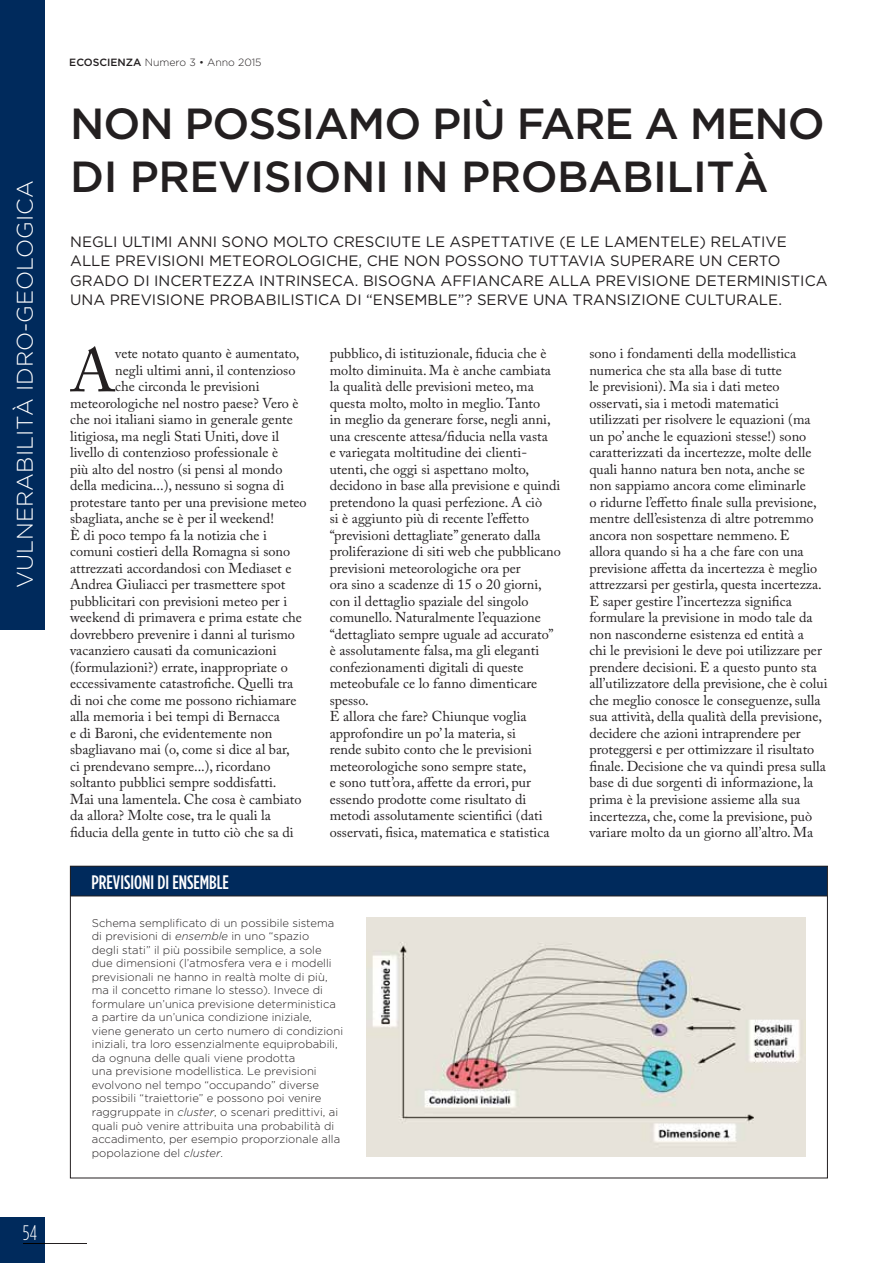
<style>
.page{position:relative;width:894px;height:1263px;background:#fff}
.page>*{position:absolute;margin:0;border:0;box-sizing:border-box;transform-origin:0 0}
.t1{font:60.6px "Adobe Caslon Pro";color:#231f20}
.t2{font:500 43.5px/52.5px "Gotham";letter-spacing:-.01em;color:#231f20}
.t3{font:300 22.5px "Gotham HTF";color:#fff}
.t4{font:300 condensed 21px "Gotham HTF";color:#fff}
.t5{font:500 19.5px "Gotham Condensed";color:#fff}
.t6{font:15px/19.5px "Gotham";color:#231f20}
.t7{font:14.25px/16.5px "Adobe Caslon Pro";color:#231f20}
.t8{font:300 11.25px/13.5px "Gotham HTF";color:#231f20}
.t9{font:300 10.5px "Gotham HTF";color:#231f20}
.s1{font-weight:500}
.s2{font-style:italic}
</style>
<div class="page">
<div style="left:0;top:1217px;width:45px;height:46px;background:#002a5c"></div>
<hr style="left:45px;top:1243px;width:42px;height:1px;background:#231f20">
<svg style="left:23px;top:1243px;width:22px;height:1px"></svg>
<div style="left:0;top:0;width:45px;height:630px;background:#002a5c"></div>
<img style="left:366px;top:917px;width:439px;height:239px">
<div style="left:70px;top:866px;width:756px;height:29px;background:#002a5c"></div>
<hr style="left:71px;top:895px;width:756px;height:1px;background:#231f20">
<h3 class="t3" style="left:16px;top:587px;width:408px;rotate:-90deg">VULNERABILITÀ IDRO-GEOLOGICA</h3>
<h3 class="t4" style="left:23px;top:1225px;width:16px">54</h3>
<p class="t9" style="left:69px;top:58px;width:194px"><span class="s1">ECOSCIENZA</span> Numero 3 • Anno 2015</p>
<h2 class="t2" style="left:70px;top:100px;width:755px">NON POSSIAMO PIÙ FARE A MENO<br>DI PREVISIONI IN PROBABILITÀ</h2>
<p class="t6" style="left:70px;top:233px;width:758px">NEGLI ULTIMI ANNI SONO MOLTO CRESCIUTE LE ASPETTATIVE (E LE LAMENTELE) RELATIVE ALLE PREVISIONI METEOROLOGICHE, CHE NON POSSONO TUTTAVIA SUPERARE UN CERTO GRADO DI INCERTEZZA INTRINSECA. BISOGNA AFFIANCARE ALLA PREVISIONE DETERMINISTICA UNA PREVISIONE PROBABILISTICA DI “ENSEMBLE”? SERVE UNA TRANSIZIONE CULTURALE.</p>
<h1 class="t1" style="left:70px;top:344px;width:47px">A</h1>
<p class="t7" style="left:115px;top:346px;width:185px">vete notato quanto è aumentato,</p>
<p class="t7" style="left:115px;top:363px;width:182px">negli ultimi anni, il contenzioso</p>
<p class="t7" style="left:115px;top:379px;width:146px">che circonda le previsioni</p>
<p class="t7" style="left:70px;top:396px;width:230px">meteorologiche nel nostro paese? Vero è</p>
<p class="t7" style="left:70px;top:412px;width:224px">che noi italiani siamo in generale gente</p>
<p class="t7" style="left:70px;top:429px;width:210px">litigiosa, ma negli Stati Uniti, dove il</p>
<p class="t7" style="left:70px;top:445px;width:209px">livello di contenzioso professionale è</p>
<p class="t7" style="left:70px;top:462px;width:214px">più alto del nostro (si pensi al mondo</p>
<p class="t7" style="left:70px;top:478px;width:215px">della medicina...), nessuno si sogna di</p>
<p class="t7" style="left:70px;top:495px;width:238px">protestare tanto per una previsione meteo</p>
<p class="t7" style="left:70px;top:511px;width:205px">sbagliata, anche se è per il weekend!</p>
<p class="t7" style="left:70px;top:528px;width:198px">È di poco tempo fa la notizia che i</p>
<p class="t7" style="left:70px;top:544px;width:221px">comuni costieri della Romagna si sono</p>
<p class="t7" style="left:70px;top:561px;width:223px">attrezzati accordandosi con Mediaset e</p>
<p class="t7" style="left:70px;top:577px;width:216px">Andrea Giuliacci per trasmettere spot</p>
<p class="t7" style="left:70px;top:594px;width:218px">pubblicitari con previsioni meteo per i</p>
<p class="t7" style="left:70px;top:610px;width:233px">weekend di primavera e prima estate che</p>
<p class="t7" style="left:70px;top:627px;width:226px">dovrebbero prevenire i danni al turismo</p>
<p class="t7" style="left:70px;top:643px;width:208px">vacanziero causati da comunicazioni</p>
<p class="t7" style="left:70px;top:660px;width:219px">(formulazioni?) errate, inappropriate o</p>
<p class="t7" style="left:70px;top:676px;width:224px">eccessivamente catastrofiche. Quelli tra</p>
<p class="t7" style="left:70px;top:693px;width:228px">di noi che come me possono richiamare</p>
<p class="t7" style="left:70px;top:709px;width:211px">alla memoria i bei tempi di Bernacca</p>
<p class="t7" style="left:70px;top:726px;width:204px">e di Baroni, che evidentemente non</p>
<p class="t7" style="left:70px;top:742px;width:221px">sbagliavano mai (o, come si dice al bar,</p>
<p class="t7" style="left:70px;top:759px;width:202px">ci prendevano sempre...), ricordano</p>
<p class="t7" style="left:70px;top:775px;width:208px">soltanto pubblici sempre soddisfatti.</p>
<p class="t7" style="left:70px;top:792px;width:233px">Mai una lamentela. Che cosa è cambiato</p>
<p class="t7" style="left:70px;top:808px;width:202px">da allora? Molte cose, tra le quali la</p>
<p class="t7" style="left:70px;top:825px;width:225px">fiducia della gente in tutto ciò che sa di</p>
<h3 class="t5" style="left:91px;top:875px;width:139px">PREVISIONI DI ENSEMBLE</h3>
<p class="t7" style="left:329px;top:346px;width:233px">pubblico, di istituzionale, fiducia che è molto diminuita. Ma è anche cambiata la qualità delle previsioni meteo, ma questa molto, molto in meglio. Tanto<br>in meglio da generare forse, negli anni, una crescente attesa/fiducia nella vasta<br>e variegata moltitudine dei clienti&shy;utenti, che oggi si aspettano molto, decidono in base alla previsione e quindi pretendono la quasi perfezione. A ciò<br>si è aggiunto più di recente l’effetto “previsioni dettagliate” generato dalla proliferazione di siti web che pubblicano previsioni meteorologiche ora per<br>ora sino a scadenze di 15 o 20 giorni, con il dettaglio spaziale del singolo comunello. Naturalmente l’equazione “dettagliato sempre uguale ad accurato” è assolutamente falsa, ma gli eleganti confezionamenti digitali di queste meteobufale ce lo fanno dimenticare spesso.<br>E allora che fare? Chiunque voglia approfondire un po’ la materia, si<br>rende subito conto che le previsioni meteorologiche sono sempre state,<br>e sono tutt’ora, affette da errori, pur essendo prodotte come risultato di metodi assolutamente scientifici (dati osservati, fisica, matematica e statistica</p>
<p class="t7" style="left:589px;top:346px;width:240px">sono i fondamenti della modellistica numerica che sta alla base di tutte<br>le previsioni). Ma sia i dati meteo osservati, sia i metodi matematici utilizzati per risolvere le equazioni (ma un po’ anche le equazioni stesse!) sono caratterizzati da incertezze, molte delle quali hanno natura ben nota, anche se non sappiamo ancora come eliminarle<br>o ridurne l’effetto finale sulla previsione, mentre dell’esistenza di altre potremmo ancora non sospettare nemmeno. E<br>allora quando si ha a che fare con una previsione affetta da incertezza è meglio attrezzarsi per gestirla, questa incertezza.<br>E saper gestire l’incertezza significa formulare la previsione in modo tale da non nasconderne esistenza ed entità a<br>chi le previsioni le deve poi utilizzare per prendere decisioni. E a questo punto sta all’utilizzatore della previsione, che è colui che meglio conosce le conseguenze, sulla sua attività, della qualità della previsione, decidere che azioni intraprendere per proteggersi e per ottimizzare il risultato finale. Decisione che va quindi presa sulla base di due sorgenti di informazione, la prima è la previsione assieme alla sua incertezza, che, come la previsione, può variare molto da un giorno all’altro. Ma</p>
<p class="t8" style="left:92px;top:917px;width:253px">Schema semplificato di un possibile sistema di previsioni di <span class="s2">ensemble</span> in uno “spazio<br>degli stati” il più possibile semplice, a sole due dimensioni (l’atmosfera vera e i modelli previsionali ne hanno in realtà molte di più, ma il concetto rimane lo stesso). Invece di formulare un’unica previsione deterministica a partire da un’unica condizione iniziale, viene generato un certo numero di condizioni iniziali, tra loro essenzialmente equiprobabili, da ognuna delle quali viene prodotta<br>una previsione modellistica. Le previsioni evolvono nel tempo “occupando” diverse possibili “traiettorie” e possono poi venire raggruppate in <span class="s2">cluster</span>, o scenari predittivi, ai quali può venire attribuita una probabilità di accadimento, per esempio proporzionale alla popolazione del <span class="s2">cluster</span>.</p>
</div>
